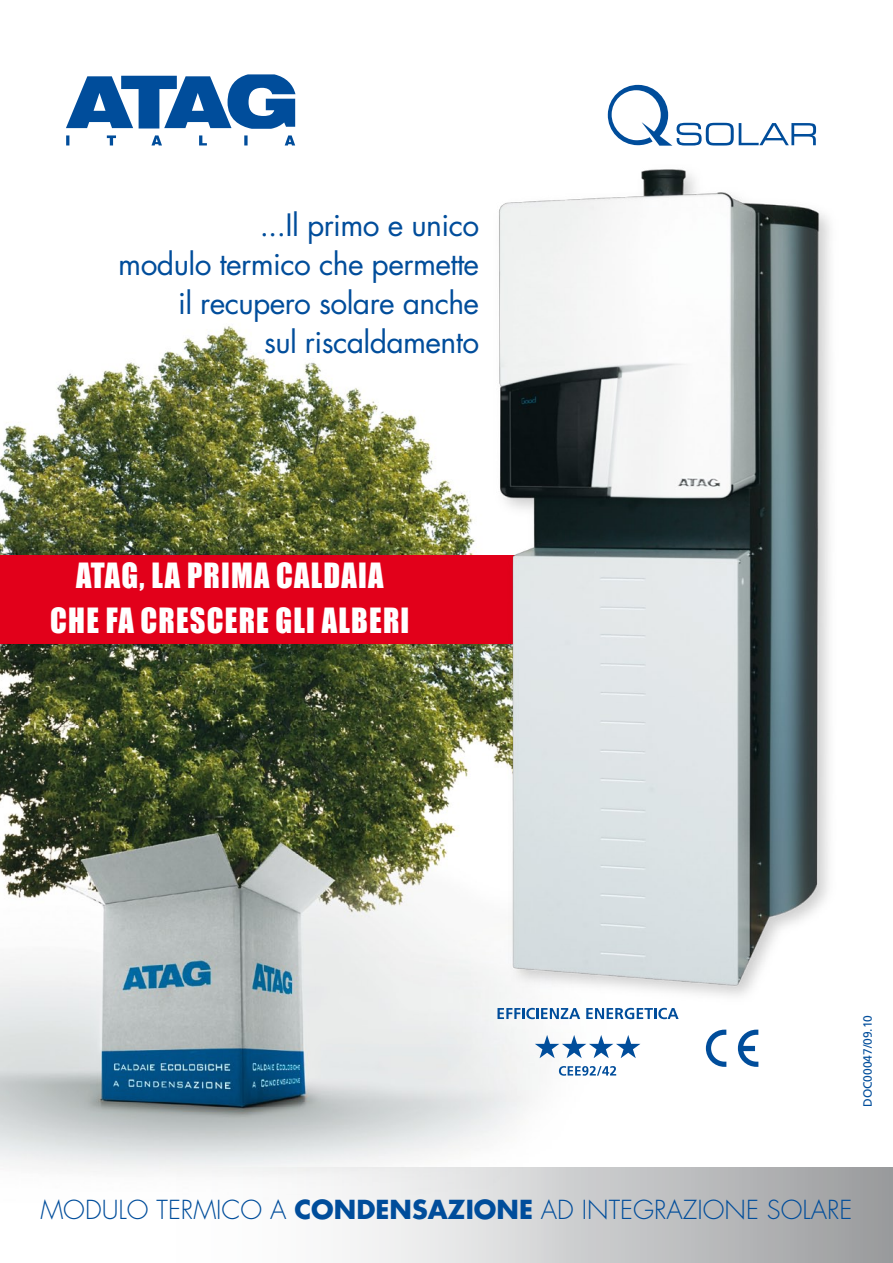
<style>
.page{position:relative;width:893px;height:1263px;background:#fff}
.page>*{position:absolute;margin:0;border:0;box-sizing:border-box;transform-origin:0 0}
.t1{font:31.95px/44.7px "Impact";letter-spacing:.04em;color:#fff;text-align:center;scale:.95 1}
.t2{font:30px/39px "Futura LT";letter-spacing:-.02em;color:#004d9b;text-align:right}
.t3{font:300 25.5px "Futura LT";color:#004d9b}
.t4{font:12px "Frutiger";color:#004d9b}
.s1{font-weight:700}
</style>
<div class="page">
<img style="left:0;top:326px;width:668px;height:842px">
<div style="left:0;top:1168px;width:893px;height:95px;background:linear-gradient(to right,#fff,#a5a6a8)"></div>
<div style="left:0;top:555px;width:596px;height:88px;background:#e2001a"></div>
<svg style="left:706px;top:1035px;width:52px;height:32px"></svg>
<svg style="left:535px;top:1035px;width:105px;height:23px"></svg>
<svg style="left:559px;top:1066px;width:57px;height:10px"></svg>
<svg style="left:66px;top:74px;width:229px;height:71px"></svg>
<svg style="left:607px;top:85px;width:209px;height:55px"></svg>
<img style="left:464px;top:140px;width:366px;height:895px">
<p class="t2" style="left:118px;top:206px;width:362px">...Il primo e unico<br>modulo termico che permette il recupero solare anche<br>sul riscaldamento</p>
<p class="t1" style="left:50px;top:552px;width:379px">ATAG, LA PRIMA CALDAIA<br>CHE FA CRESCERE GLI ALBERI</p>
<p class="t4" style="left:860px;top:1107px;width:94px;rotate:-90deg">DOC00047/09.10</p>
<p class="t3" style="left:40px;top:1194px;width:814px">MODULO TERMICO A <span class="s1">CONDENSAZIONE</span> AD INTEGRAZIONE SOLARE</p>
</div>
